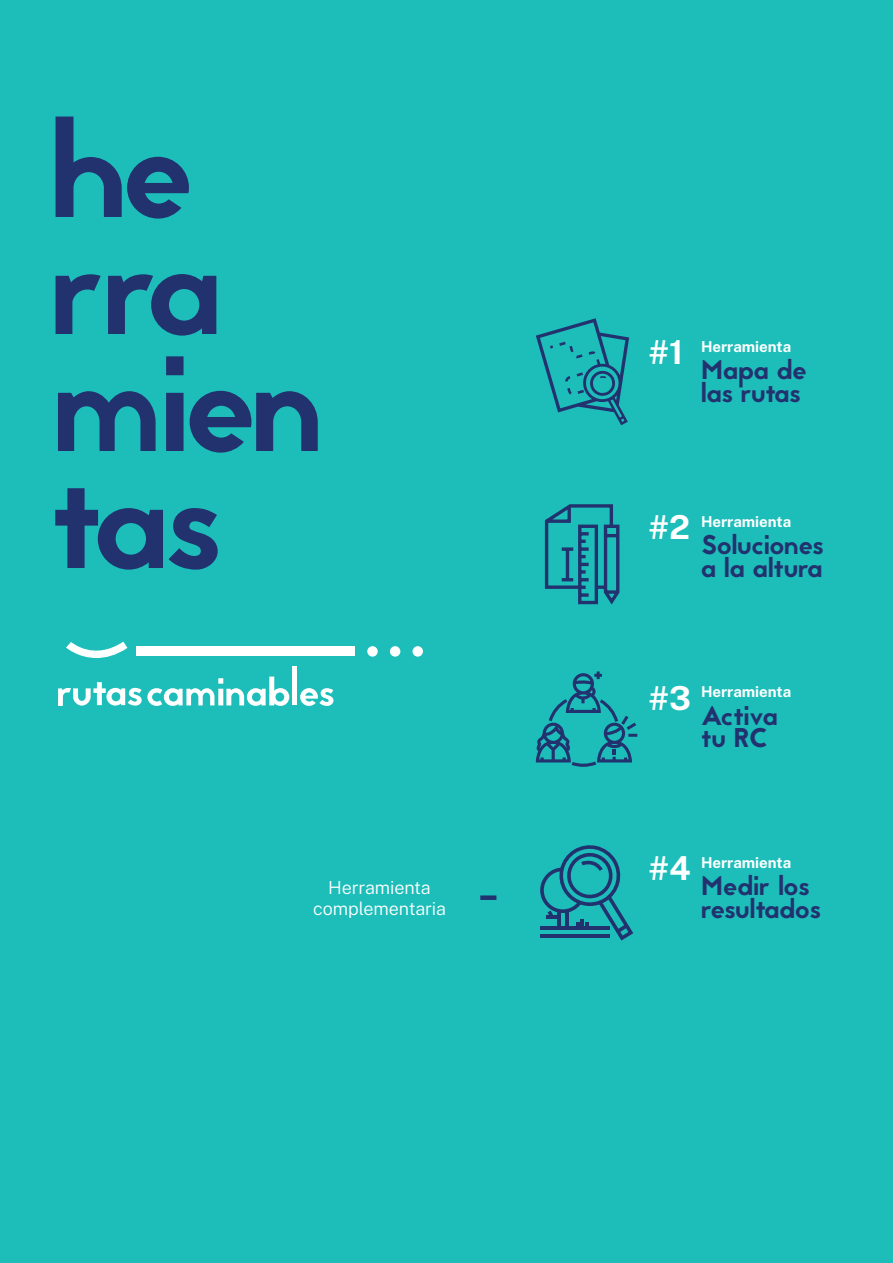
<style>
.page{position:relative;width:893px;height:1263px;background:#1dbeba}
.page>*{position:absolute;margin:0;border:0;box-sizing:border-box;transform-origin:0 0}
.t1{font:700 33px "Public Sans";color:#fff}
.t2{font:27px/22.5px "Jaapokki";color:#22326f}
.t3{font:300 18px/21px "Public Sans";letter-spacing:-.005em;color:#fff;text-align:center}
.t4{font:700 15px "Public Sans";color:#fff}
</style>
<div class="page">
<svg style="left:56px;top:117px;width:133px;height:102px"></svg>
<svg style="left:56px;top:274px;width:45px;height:60px"></svg>
<svg style="left:108px;top:274px;width:108px;height:62px"></svg>
<svg style="left:58px;top:391px;width:98px;height:60px"></svg>
<svg style="left:166px;top:356px;width:18px;height:95px"></svg>
<svg style="left:190px;top:391px;width:128px;height:62px"></svg>
<svg style="left:55px;top:488px;width:108px;height:82px"></svg>
<svg style="left:169px;top:508px;width:49px;height:62px"></svg>
<div style="left:136px;top:646px;width:218px;height:10px;background:#fff"></div>
<svg style="left:66px;top:642px;width:61px;height:16px"></svg>
<div style="left:367px;top:646px;width:11px;height:11px;background:#fff;border-radius:50%"></div>
<div style="left:390px;top:646px;width:10px;height:11px;background:#fff;border-radius:50%"></div>
<div style="left:412px;top:646px;width:11px;height:11px;background:#fff;border-radius:50%"></div>
<svg style="left:58px;top:676px;width:231px;height:30px"></svg>
<div style="left:292px;top:666px;width:5px;height:39px;background:#fff"></div>
<svg style="left:300px;top:688px;width:33px;height:18px"></svg>
<svg style="left:540px;top:845px;width:93px;height:95px"></svg>
<svg style="left:535px;top:671px;width:103px;height:96px"></svg>
<svg style="left:544px;top:504px;width:76px;height:101px"></svg>
<svg style="left:536px;top:318px;width:93px;height:107px"></svg>
<div style="left:480px;top:895px;width:16px;height:5px;background:#22326f"></div>
<p class="t3" style="left:313px;top:875px;width:134px">Herramienta complementaria</p>
<p class="t1" style="left:649px;top:327px;width:36px">#1</p>
<p class="t4" style="left:701px;top:335px;width:92px">Herramienta</p>
<p class="t2" style="left:701px;top:359px;width:107px">Mapa de las rutas</p>
<p class="t1" style="left:649px;top:502px;width:43px">#2</p>
<p class="t4" style="left:701px;top:510px;width:92px">Herramienta</p>
<p class="t2" style="left:701px;top:534px;width:124px">Soluciones a la altura</p>
<p class="t1" style="left:649px;top:673px;width:44px">#3</p>
<p class="t4" style="left:701px;top:680px;width:92px">Herramienta</p>
<p class="t2" style="left:701px;top:705px;width:78px">Activa tu RC</p>
<p class="t1" style="left:649px;top:843px;width:43px">#4</p>
<p class="t4" style="left:701px;top:851px;width:92px">Herramienta</p>
<p class="t2" style="left:701px;top:875px;width:121px">Medir los resultados</p>
</div>
